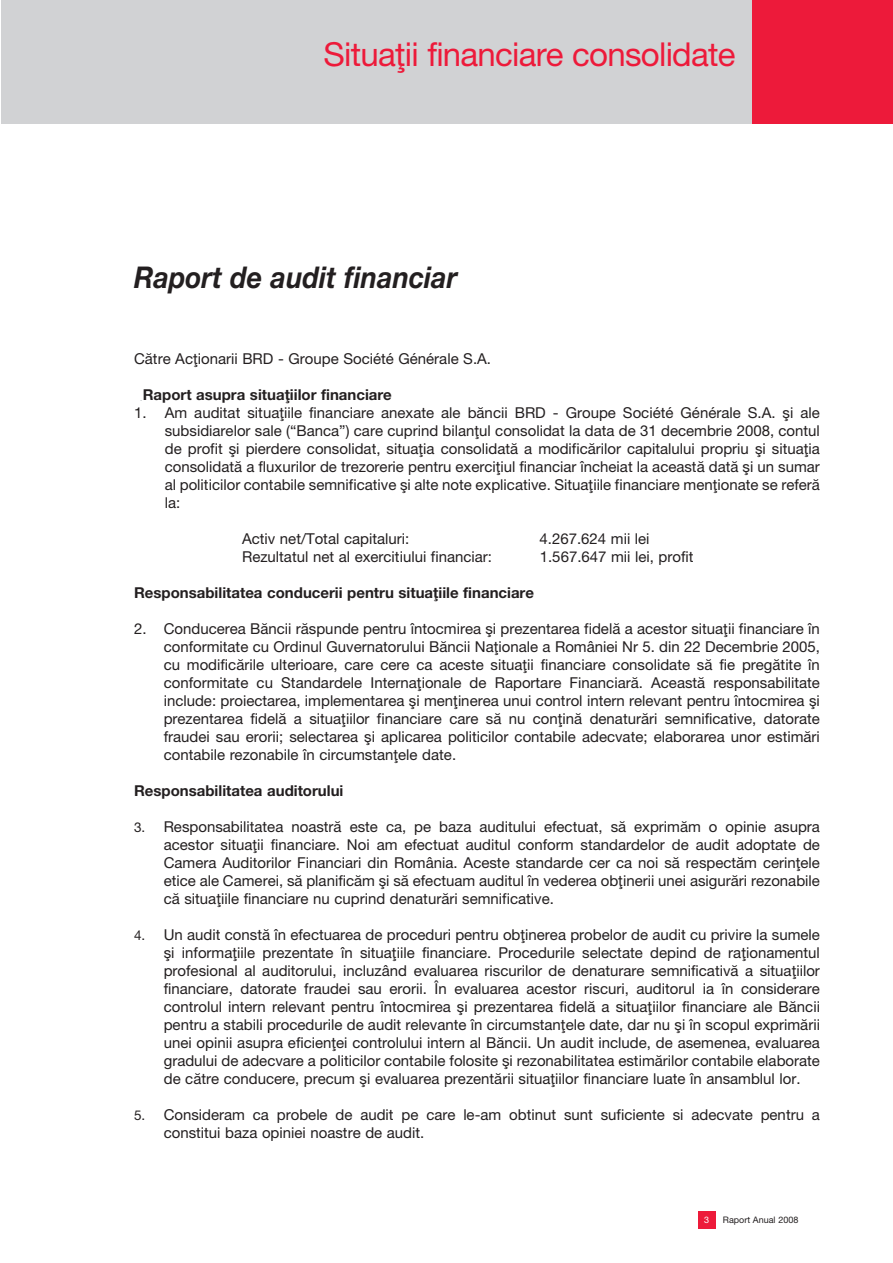
<style>
.page{position:relative;width:893px;height:1263px;background:#fff}
.page>*{position:absolute;margin:0;border:0;box-sizing:border-box;transform-origin:0 0}
.t1{font:33px "Helvetica N";letter-spacing:-.02em;color:#ed1a3a}
.t2{font:italic 700 30px "Helvetica N";color:#231f20;scale:.9 1}
.t3{font:15px/18px "Helvetica N";color:#231f20;text-align:justify}
.t4{font:700 15px "Helvetica N";color:#231f20}
.t5{font:9px "Helvetica N";color:#231f20}
.t6{font:9px "Helvetica N";color:#fff}
.s1{font-size:13.5px}
</style>
<div class="page">
<div style="left:698px;top:1212px;width:17px;height:17px;background:#ed1a3a"></div>
<div style="left:2px;top:0;width:891px;height:123px;background:#d1d2d4"></div>
<div style="left:752px;top:0;width:140px;height:124px;background:#ed1a3a"></div>
<h1 class="t1" style="left:324px;top:43px;width:413px">Situa]ii financiare consolidate</h1>
<h2 class="t2" style="left:134px;top:266px;width:361px">Raport de audit financiar</h2>
<p class="t3" style="left:134px;top:351px;width:358px">C`tre Ac]ionarii BRD - Groupe Société Générale S.A.</p>
<p class="t4" style="left:143px;top:390px;width:251px">Raport asupra situa]iilor financiare</p>
<p class="t3" style="left:165px;top:405px;width:657px;text-indent:-31px">1. Am auditat situa]iile financiare anexate ale b`ncii BRD - Groupe Société Générale S.A. [i ale subsidiarelor sale (“Banca”) care cuprind bilan]ul consolidat la data de 31 decembrie 2008, contul de profit [i pierdere consolidat, situa]ia consolidat` a modific`rilor capitalului propriu [i situa]ia consolidat` a fluxurilor de trezorerie pentru exerci]iul financiar \ncheiat la aceast` dat` [i un sumar al politicilor contabile semnificative [i alte note explicative. Situa]iile financiare men]ionate se refer` la:</p>
<p class="t3" style="left:242px;top:531px;width:169px">Activ net/Total capitaluri:</p>
<p class="t3" style="left:540px;top:531px;width:112px">4.267.624 mii lei</p>
<p class="t3" style="left:242px;top:549px;width:251px">Rezultatul net al exercitiului financiar:</p>
<p class="t3" style="left:540px;top:549px;width:155px">1.567.647 mii lei, profit</p>
<p class="t4" style="left:134px;top:588px;width:401px">Responsabilitatea conducerii pentru situa]iile financiare</p>
<p class="t3" style="left:164px;top:621px;width:658px;text-indent:-30px">2. Conducerea B`ncii r`spunde pentru \ntocmirea [i prezentarea fidel` a acestor situa]ii financiare \n conformitate cu Ordinul Guvernatorului B`ncii Na]ionale a României Nr 5. din 22 Decembrie 2005, cu modific`rile ulterioare, care cere ca aceste situa]ii financiare consolidate s` fie preg`tite \n conformitate cu Standardele Interna]ionale de Raportare Financiar`. Aceast` responsabilitate include: proiectarea, implementarea [i men]inerea unui control intern relevant pentru \ntocmirea [i prezentarea fidel` a situa]iilor financiare care s` nu con]in` denatur`ri semnificative, datorate fraudei sau erorii; selectarea [i aplicarea politicilor contabile adecvate; elaborarea unor estim`ri contabile rezonabile \n circumstan]ele date.</p>
<p class="t4" style="left:134px;top:786px;width:211px">Responsabilitatea auditorului</p>
<p class="t3" style="left:164px;top:819px;width:658px;text-indent:-30px"><span class="s1">3.</span> Responsabilitatea noastr` este ca, pe baza auditului efectuat, s` exprim`m o opinie asupra acestor situa]ii financiare. Noi am efectuat auditul conform standardelor de audit adoptate de Camera Auditorilor Financiari din România. Aceste standarde cer ca noi s` respect`m cerin]ele etice ale Camerei, s` planific`m [i s` efectuam auditul \n vederea ob]inerii unei asigur`ri rezonabile c` situa]iile financiare nu cuprind denatur`ri semnificative.</p>
<p class="t3" style="left:164px;top:927px;width:658px;text-indent:-30px"><span class="s1">4.</span> Un audit const` \n efectuarea de proceduri pentru ob]inerea probelor de audit cu privire la sumele [i informa]iile prezentate \n situa]iile financiare. Procedurile selectate depind de ra]ionamentul profesional al auditorului, incluzând evaluarea riscurilor de denaturare semnificativ` a situa]iilor financiare, datorate fraudei sau erorii. |n evaluarea acestor riscuri, auditorul ia \n considerare controlul intern relevant pentru \ntocmirea [i prezentarea fidel` a situa]iilor financiare ale B`ncii pentru a stabili procedurile de audit relevante \n circumstan]ele date, dar nu [i \n scopul exprim`rii unei opinii asupra eficien]ei controlului intern al B`ncii. Un audit include, de asemenea, evaluarea gradului de adecvare a politicilor contabile folosite [i rezonabilitatea estim`rilor contabile elaborate de c`tre conducere, precum [i evaluarea prezent`rii situa]iilor financiare luate \n ansamblul lor.</p>
<p class="t3" style="left:164px;top:1107px;width:658px;text-indent:-30px"><span class="s1">5.</span> Consideram ca probele de audit pe care le-am obtinut sunt suficiente si adecvate pentru a constitui baza opiniei noastre de audit.</p>
<p class="t6" style="left:704px;top:1217px;width:7px">3</p>
<p class="t5" style="left:723px;top:1217px;width:77px">Raport Anual 2008</p>
</div>
